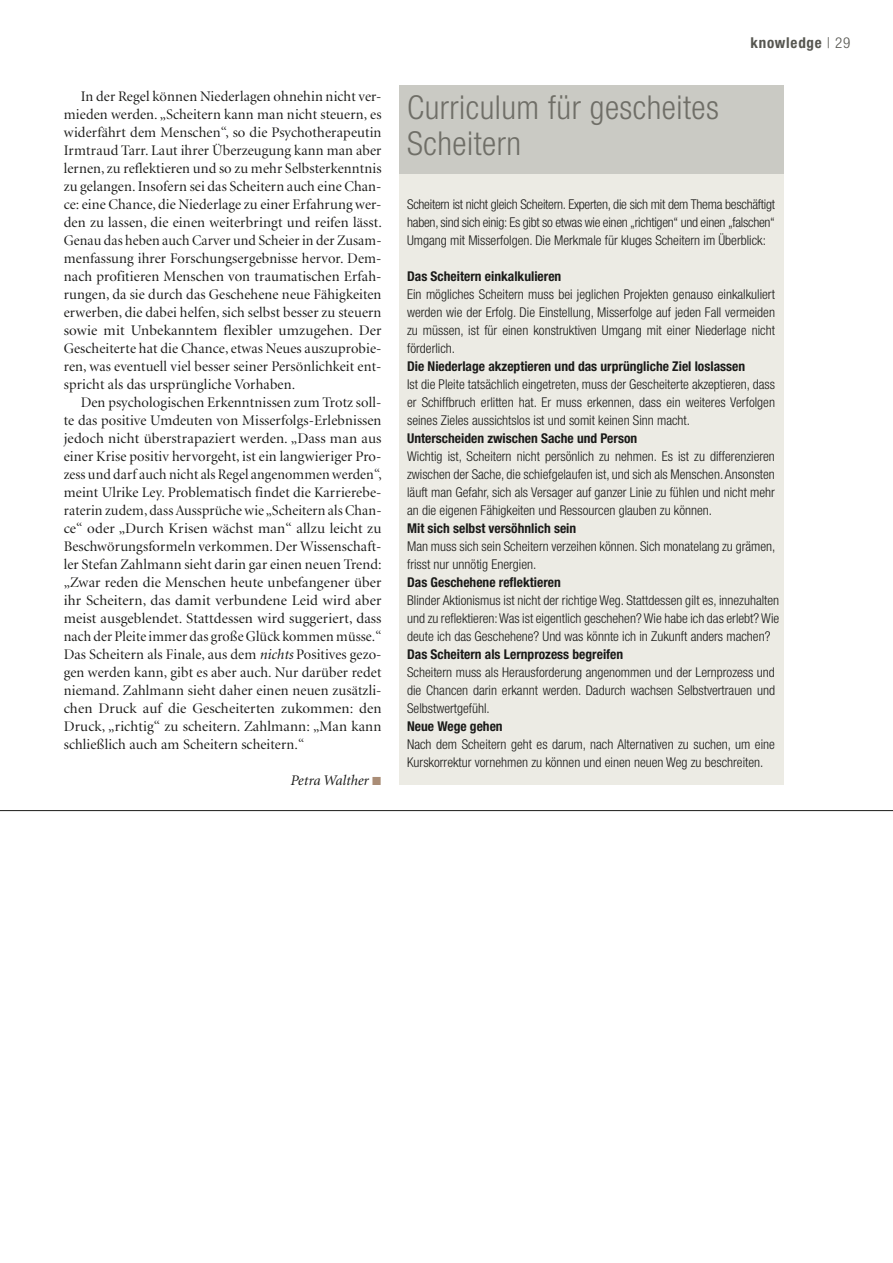
<style>
.page{position:relative;width:893px;height:1263px;background:#fff}
.page>*{position:absolute;margin:0;border:0;box-sizing:border-box;transform-origin:0 0}
.t1{font:300 condensed 33px/36px "Helvetica Neue LT";letter-spacing:.015em;color:#6f6e67}
.t2{font:700 condensed 15px "Helvetica Neue LT";letter-spacing:.05em;color:#565650}
.t3{font:14.7px/18px "Minion Display";letter-spacing:.01em;color:#1a1a18;text-align:justify}
.t4{font:italic 14.7px "Minion";color:#1a1a18}
.t5{font:300 condensed 13.5px/18px "Helvetica Neue LT";color:#1a1a18;text-align:justify}
.t6{font:700 condensed 13.5px "Helvetica Neue LT";color:#1a1a18}
.s1{font-family:"Minion";font-style:italic}
.s2{font-weight:300}
</style>
<div class="page">
<hr style="left:0;top:810px;width:893px;height:1px;background:#1a1a18">
<div style="left:399px;top:153px;width:384px;height:632px;background:#ecebe4"></div>
<div style="left:399px;top:85px;width:384px;height:88px;background:#cacac4"></div>
<p class="t3" style="left:64px;top:88px;width:320px;text-indent:17px">In der Regel können Niederlagen ohnehin nicht ver&shy;mieden werden. „Scheitern kann man nicht steuern, es widerfährt dem Menschen“, so die Psychotherapeutin Irmtraud Tarr. Laut ihrer Überzeugung kann man aber lernen, zu reflektieren und so zu mehr Selbsterkenntnis zu gelangen. Insofern sei das Scheitern auch eine Chan&shy;ce: eine Chance, die Niederlage zu einer Erfahrung wer&shy;den zu lassen, die einen weiterbringt und reifen lässt.<br>Genau das heben auch Carver und Scheier in der Zusam&shy;menfassung ihrer Forschungsergebnisse hervor. Dem&shy;nach profitieren Menschen von traumatischen Erfah&shy;rungen, da sie durch das Geschehene neue Fähigkeiten erwerben, die dabei helfen, sich selbst besser zu steuern sowie mit Unbekanntem flexibler umzugehen. Der Gescheiterte hat die Chance, etwas Neues auszuprobie&shy;ren, was eventuell viel besser seiner Persönlichkeit ent&shy;spricht als das ursprüngliche Vorhaben.</p>
<p class="t3" style="left:64px;top:394px;width:320px;text-indent:17px">Den psychologischen Erkenntnissen zum Trotz soll&shy;te das positive Umdeuten von Misserfolgs-Erlebnissen jedoch nicht überstrapaziert werden. „Dass man aus einer Krise positiv hervorgeht, ist ein langwieriger Pro&shy;zess und darf auch nicht als Regel angenommen werden“, meint Ulrike Ley. Problematisch findet die Karrierebe&shy;raterin zudem, dass Aussprüche wie „Scheitern als Chan&shy;ce“ oder „Durch Krisen wächst man“ allzu leicht zu Beschwörungsformeln verkommen. Der Wissenschaft&shy;ler Stefan Zahlmann sieht darin gar einen neuen Trend: „Zwar reden die Menschen heute unbefangener über ihr Scheitern, das damit verbundene Leid wird aber meist ausgeblendet. Stattdessen wird suggeriert, dass nach der Pleite immer das große Glück kommen müsse.“ Das Scheitern als Finale, aus dem <span class="s1">nichts</span> Positives gezo&shy;gen werden kann, gibt es aber auch. Nur darüber redet niemand. Zahlmann sieht daher einen neuen zusätzli&shy;chen Druck auf die Gescheiterten zukommen: den Druck, „richtig“ zu scheitern. Zahlmann: „Man kann schließlich auch am Scheitern scheitern.“</p>
<p class="t4" style="left:290px;top:773px;width:80px">Petra Walther</p>
<h1 class="t1" style="left:407px;top:89px;width:313px">Curriculum für gescheites<br>Scheitern</h1>
<p class="t2" style="left:750px;top:34px;width:101px">knowledge <span class="s2">| 29</span></p>
<p class="t5" style="left:407px;top:195px;width:369px">Scheitern ist nicht gleich Scheitern. Experten, die sich mit dem Thema beschäftigt haben, sind sich einig: Es gibt so etwas wie einen „richtigen“ und einen „falschen“ Umgang mit Misserfolgen. Die Merkmale für kluges Scheitern im Überblick:</p>
<p class="t6" style="left:407px;top:268px;width:156px">Das Scheitern einkalkulieren</p>
<p class="t5" style="left:407px;top:285px;width:369px">Ein mögliches Scheitern muss bei jeglichen Projekten genauso einkalkuliert werden wie der Erfolg. Die Einstellung, Misserfolge auf jeden Fall vermeiden zu müssen, ist für einen konstruktiven Umgang mit einer Niederlage nicht förderlich.</p>
<p class="t6" style="left:407px;top:358px;width:339px">Die Niederlage akzeptieren und das urprüngliche Ziel loslassen</p>
<p class="t5" style="left:407px;top:375px;width:369px">Ist die Pleite tatsächlich eingetreten, muss der Gescheiterte akzeptieren, dass er Schiffbruch erlitten hat. Er muss erkennen, dass ein weiteres Verfolgen seines Zieles aussichtslos ist und somit keinen Sinn macht.</p>
<p class="t6" style="left:407px;top:430px;width:232px">Unterscheiden zwischen Sache und Person</p>
<p class="t5" style="left:407px;top:447px;width:369px">Wichtig ist, Scheitern nicht persönlich zu nehmen. Es ist zu differenzieren zwischen der Sache, die schiefgelaufen ist, und sich als Menschen. Ansonsten läuft man Gefahr, sich als Versager auf ganzer Linie zu fühlen und nicht mehr an die eigenen Fähigkeiten und Ressourcen glauben zu können.</p>
<p class="t6" style="left:407px;top:520px;width:171px">Mit sich selbst versöhnlich sein</p>
<p class="t5" style="left:407px;top:537px;width:370px">Man muss sich sein Scheitern verzeihen können. Sich monatelang zu grämen, frisst nur unnötig Energien.</p>
<p class="t6" style="left:407px;top:574px;width:155px">Das Geschehene reflektieren</p>
<p class="t5" style="left:407px;top:591px;width:374px">Blinder Aktionismus ist nicht der richtige Weg. Stattdessen gilt es, innezuhalten und zu reflektieren: Was ist eigentlich geschehen? Wie habe ich das erlebt? Wie deute ich das Geschehene? Und was könnte ich in Zukunft anders machen?</p>
<p class="t6" style="left:407px;top:646px;width:218px">Das Scheitern als Lernprozess begreifen</p>
<p class="t5" style="left:407px;top:663px;width:369px">Scheitern muss als Herausforderung angenommen und der Lernprozess und die Chancen darin erkannt werden. Dadurch wachsen Selbstvertrauen und Selbstwertgefühl.</p>
<p class="t6" style="left:407px;top:718px;width:97px">Neue Wege gehen</p>
<p class="t5" style="left:407px;top:735px;width:369px">Nach dem Scheitern geht es darum, nach Alternativen zu suchen, um eine<br>Kurskorrektur vornehmen zu können und einen neuen Weg zu beschreiten.</p>
</div>
